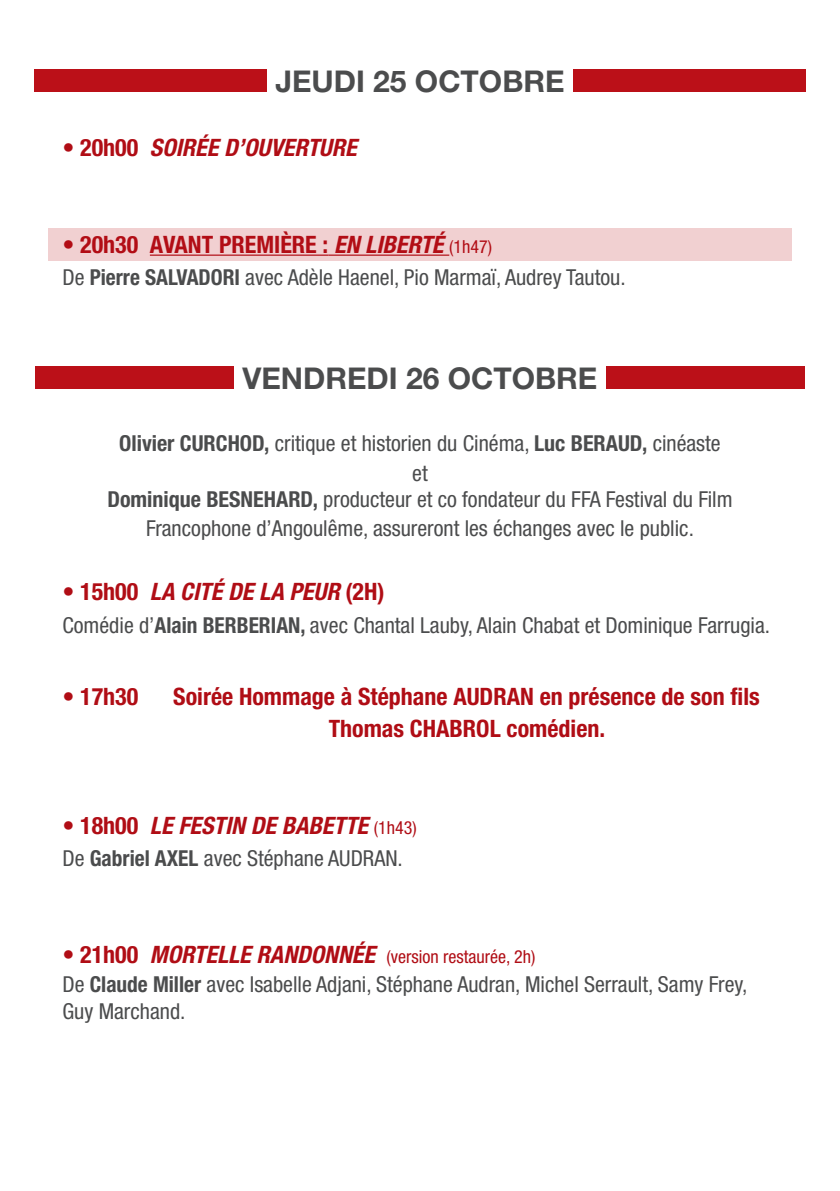
<style>
.page{position:relative;width:840px;height:1191px;background:#fff}
.page>*{position:absolute;margin:0;border:0;box-sizing:border-box;transform-origin:0 0}
.t1{font:700 30px "Helvetica Neue LT Std";color:#4b4c4d}
.t2{font:700 condensed 24px/32.2px "Helvetica Neue";color:#b00d15;text-align:center}
.t3{font:italic 700 condensed 24px "Helvetica Neue";color:#b00d15}
.t4{font:condensed 22px/29.8px "Helvetica Neue";color:#4b4c4d;text-align:center}
.t5{font:condensed 18px "Helvetica Neue";color:#b00d15}
.s1{font-style:normal}
.s2{font-style:italic}
.s3{font-weight:400;font-size:18px}
.s4{font-weight:700}
.s5{font-weight:400;font-style:normal;font-size:18px}
.s6{font-weight:700;font-size:24px}
.s7{font-weight:700;font-style:italic;font-size:24px}
</style>
<div class="page">
<div style="left:34px;top:69px;width:233px;height:23px;background:#bb1018"></div>
<div style="left:572px;top:69px;width:233px;height:23px;background:#bb1018"></div>
<div style="left:36px;top:366px;width:198px;height:23px;background:#bb1018"></div>
<div style="left:605px;top:366px;width:199px;height:23px;background:#bb1018"></div>
<div style="left:48px;top:228px;width:743px;height:32px;background:#f1d0d1"></div>
<h1 class="t1" style="left:275px;top:62px;width:290px">JEUDI 25 OCTOBRE</h1>
<p class="t3" style="left:62px;top:133px;width:296px"><span class="s1">• 20h00</span> SOIRÉE D’OUVERTURE</p>
<p class="t2" style="left:62px;top:228px;width:431px">• 20h30 AVANT PREMIÈRE : <span class="s2">EN LIBERTÉ</span> <span class="s3">(1h47)</span></p>
<p class="t4" style="left:62px;top:262px;width:564px">De <span class="s4">Pierre SALVADORI</span> avec Adèle Haenel, Pio Marmaï, Audrey Tautou.</p>
<h1 class="t1" style="left:242px;top:359px;width:356px">VENDREDI 26 OCTOBRE</h1>
<p class="t4" style="left:119px;top:428px;width:602px"><span class="s4">Olivier CURCHOD,</span> critique et historien du Cinéma, <span class="s4">Luc BERAUD,</span> cinéaste et</p>
<p class="t4" style="left:107px;top:485px;width:626px;line-height:28.8px"><span class="s4">Dominique BESNEHARD,</span> producteur et co fondateur du FFA Festival du Film<br>Francophone d’Angoulême, assureront les échanges avec le public.</p>
<p class="t3" style="left:62px;top:577px;width:323px"><span class="s1">• 15h00</span> LA CITÉ DE LA PEUR <span class="s1">(2H)</span></p>
<p class="t4" style="left:62px;top:609px;width:708px">Comédie d’<span class="s4">Alain BERBERIAN,</span> avec Chantal Lauby, Alain Chabat et Dominique Farrugia.</p>
<p class="t2" style="left:62px;top:680px;width:77px">• 17h30</p>
<p class="t2" style="left:173px;top:680px;width:587px">Soirée Hommage à Stéphane AUDRAN en présence de son fils<br>Thomas CHABROL comédien.</p>
<p class="t3" style="left:62px;top:810px;width:356px"><span class="s1">• 18h00</span> LE FESTIN DE BABETTE <span class="s5">(1h43)</span></p>
<p class="t4" style="left:62px;top:843px;width:342px">De <span class="s4">Gabriel AXEL</span> avec Stéphane AUDRAN.</p>
<p class="t5" style="left:62px;top:946px;width:474px"><span class="s6">• 21h00</span> <span class="s7">MORTELLE RANDONNÉE</span> (version restaurée, 2h)</p>
<p class="t4" style="left:62px;top:971px;width:686px;line-height:26.4px;text-align:left">De <span class="s4">Claude Miller</span> avec Isabelle Adjani, Stéphane Audran, Michel Serrault, Samy Frey,<br>Guy Marchand.</p>
</div>
